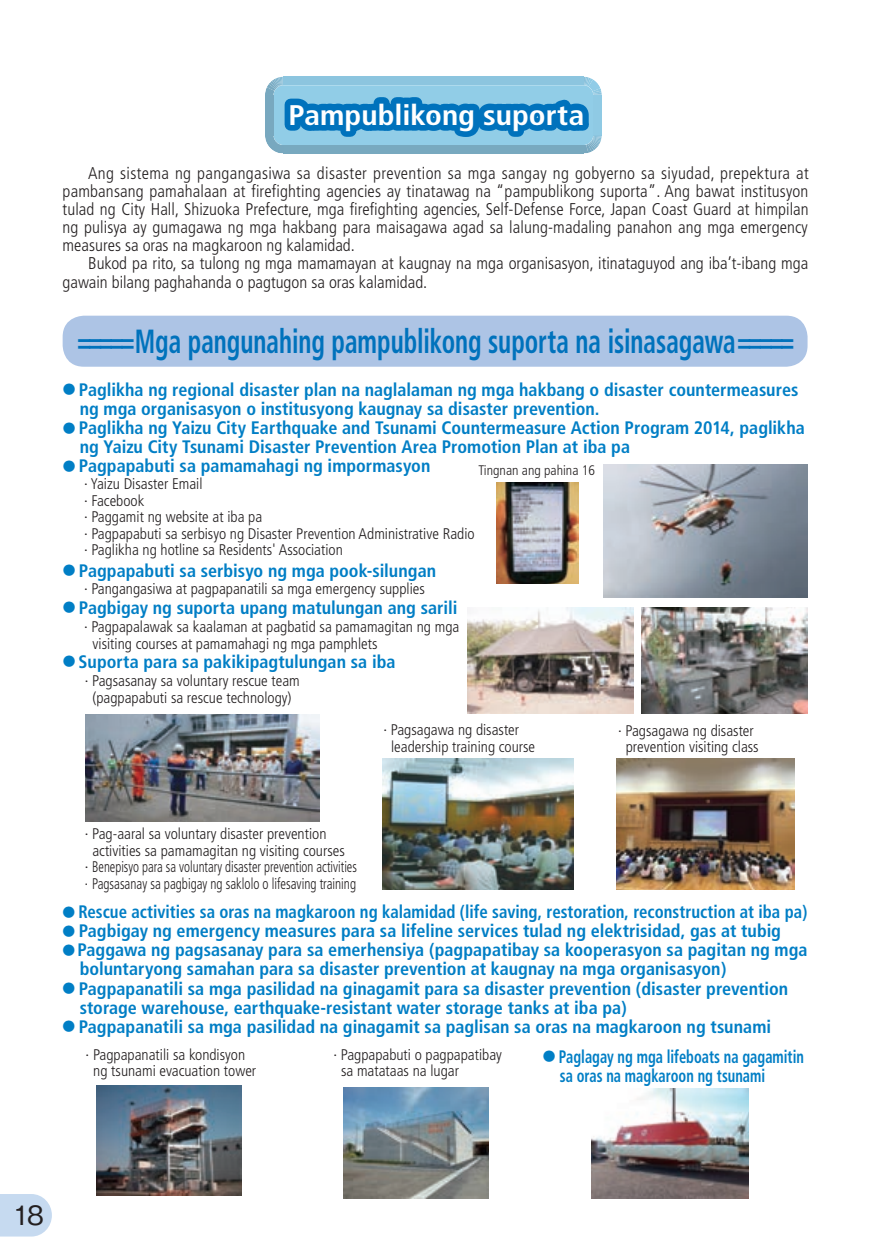
<style>
.page{position:relative;width:892px;height:1260px;background:#fff}
.page>*{position:absolute;margin:0;border:0;box-sizing:border-box;transform-origin:0 0}
.t1{font:700 condensed 33.45px "Frutiger";color:#0072bc;scale:.75 1}
.t2{font:700 condensed 28.35px "Frutiger";color:#fff;scale:1.1 1}
.t3{font:500 26.55px "Gothic BBB Pro";color:#231f20}
.t4{font:700 condensed 18px/19.2px "Frutiger";color:#007ec5}
.t5{font:700 condensed 18px "Frutiger";color:#007ec5;scale:.93 1}
.t6{font:700 condensed 18px/19.2px "Frutiger";color:#007ec5;scale:.8 1}
.t7{font:300 condensed 16.95px/18px "Frutiger";color:#231f20;text-align:justify}
.t8{font:300 condensed 15.45px/16.5px "Frutiger";color:#231f20}
.t9{font:300 condensed 15.45px "Frutiger";color:#231f20;scale:.85 1}
.t10{font:300 condensed 13.8px "Frutiger";color:#231f20}
.s1{font-size:31.95px}
.s2{font-family:"Gothic BBB Pro";font-weight:500;font-stretch:normal;font-size:12.75px}
</style>
<div class="page">
<div style="left:63px;top:316px;width:744px;height:51px;background:#adc4e5;border-radius:21px"></div>
<img style="left:603px;top:464px;width:204px;height:133px">
<img style="left:496px;top:482px;width:82px;height:101px">
<img style="left:85px;top:714px;width:234px;height:108px">
<img style="left:382px;top:758px;width:191px;height:132px">
<img style="left:616px;top:758px;width:178px;height:132px">
<img style="left:641px;top:607px;width:166px;height:107px">
<img style="left:467px;top:607px;width:165px;height:107px">
<img style="left:97px;top:1085px;width:144px;height:110px">
<img style="left:343px;top:1087px;width:145px;height:111px">
<img style="left:591px;top:1088px;width:157px;height:110px">
<svg style="left:0;top:1194px;width:52px;height:42px;background:#caddf1"></svg>
<svg style="left:265px;top:77px;width:336px;height:76px;background:#5ea9d2"></svg>
<h2 class="t2" style="left:288px;top:98px;width:270px">Pampublikong suporta</h2>
<p class="t7" style="left:63px;top:164px;width:747px;text-indent:26px">Ang sistema ng pangangasiwa sa disaster prevention sa mga sangay ng gobyerno sa siyudad, prepektura at pambansang pamahalaan at firefighting agencies ay tinatawag na “pampublikong suporta”. Ang bawat institusyon tulad ng City Hall, Shizuoka Prefecture, mga firefighting agencies, Self-Defense Force, Japan Coast Guard at himpilan ng pulisya ay gumagawa ng mga hakbang para maisagawa agad sa lalung-madaling panahon ang mga emergency measures sa oras na magkaroon ng kalamidad.</p>
<p class="t7" style="left:63px;top:255px;width:746px;text-indent:26px">Bukod pa rito, sa tulong ng mga mamamayan at kaugnay na mga organisasyon, itinataguyod ang iba’t-ibang mga gawain bilang paghahanda o pagtugon sa oras kalamidad.</p>
<h1 class="t1" style="left:77px;top:321px;width:957px"><span class="s1">=====</span>Mga pangunahing pampublikong suporta na isinasagawa<span class="s1">=====</span></h1>
<p class="t4" style="left:80px;top:380px;width:719px;text-indent:-17px"><span class="s2">●</span> Paglikha ng regional disaster plan na naglalaman ng mga hakbang o disaster countermeasures ng mga organisasyon o institusyong kaugnay sa disaster prevention.</p>
<p class="t4" style="left:80px;top:418px;width:726px;text-indent:-17px"><span class="s2">●</span> Paglikha ng Yaizu City Earthquake and Tsunami Countermeasure Action Program 2014, paglikha ng Yaizu City Tsunami Disaster Prevention Area Promotion Plan at iba pa</p>
<p class="t4" style="left:63px;top:456px;width:369px"><span class="s2">●</span> Pagpapabuti sa pamamahagi ng impormasyon</p>
<p class="t10" style="left:478px;top:462px;width:118px">Tingnan ang pahina 16</p>
<p class="t8" style="left:84px;top:476px;width:392px">· Yaizu Disaster Email<br>· Facebook<br>· Paggamit ng website at iba pa<br>· Pagpapabuti sa serbisyo ng Disaster Prevention Administrative Radio · Paglikha ng hotline sa Residents' Association</p>
<p class="t4" style="left:63px;top:561px;width:375px"><span class="s2">●</span> Pagpapabuti sa serbisyo ng mga pook-silungan</p>
<p class="t8" style="left:84px;top:580px;width:342px">· Pangangasiwa at pagpapanatili sa mga emergency supplies</p>
<p class="t4" style="left:63px;top:598px;width:396px"><span class="s2">●</span> Pagbigay ng suporta upang matulungan ang sarili</p>
<p class="t8" style="left:92px;top:619px;width:368px;text-indent:-9px">· Pagpapalawak sa kaalaman at pagbatid sa pamamagitan ng mga visiting courses at pamamahagi ng mga pamphlets</p>
<p class="t4" style="left:63px;top:652px;width:334px"><span class="s2">●</span> Suporta para sa pakikipagtulungan sa iba</p>
<p class="t8" style="left:85px;top:673px;width:216px;text-align:center">· Pagsasanay sa voluntary rescue team (pagpapabuti sa rescue technology)</p>
<p class="t8" style="left:391px;top:722px;width:145px;text-indent:-8px">· Pagsagawa ng disaster leadership training course</p>
<p class="t8" style="left:85px;top:826px;width:243px">· Pag-aaral sa voluntary disaster prevention</p>
<p class="t8" style="left:92px;top:842px;width:254px">activities sa pamamagitan ng visiting courses</p>
<p class="t8" style="left:85px;top:858px;width:273px">· Benepisyo para sa voluntary disaster prevention activities</p>
<p class="t9" style="left:85px;top:874px;width:320px">· Pagsasanay sa pagbigay ng saklolo o lifesaving training</p>
<p class="t8" style="left:617px;top:722px;width:142px;text-align:center">· Pagsagawa ng disaster prevention visiting class</p>
<p class="t5" style="left:63px;top:901px;width:802px"><span class="s2">●</span> Rescue activities sa oras na magkaroon ng kalamidad (life saving, restoration, reconstruction at iba pa)</p>
<p class="t4" style="left:63px;top:921px;width:719px"><span class="s2">●</span> Pagbigay ng emergency measures para sa lifeline services tulad ng elektrisidad, gas at tubig</p>
<p class="t4" style="left:80px;top:940px;width:729px;text-indent:-17px"><span class="s2">●</span> Paggawa ng pagsasanay para sa emerhensiya (pagpapatibay sa kooperasyon sa pagitan ng mga boluntaryong samahan para sa disaster prevention at kaugnay na mga organisasyon)</p>
<p class="t4" style="left:80px;top:978px;width:709px;text-indent:-17px"><span class="s2">●</span> Pagpapanatili sa mga pasilidad na ginagamit para sa disaster prevention (disaster prevention storage warehouse, earthquake-resistant water storage tanks at iba pa)</p>
<p class="t4" style="left:63px;top:1017px;width:709px"><span class="s2">●</span> Pagpapanatili sa mga pasilidad na ginagamit sa paglisan sa oras na magkaroon ng tsunami</p>
<p class="t6" style="left:559px;top:1046px;width:306px;text-indent:-17px"><span class="s2">●</span> Paglagay ng mga lifeboats na gagamitin sa oras na magkaroon ng tsunami</p>
<p class="t8" style="left:93px;top:1046px;width:164px;text-indent:-8px">· Pagpapanatili sa kondisyon ng tsunami evacuation tower</p>
<p class="t8" style="left:341px;top:1046px;width:162px;text-indent:-8px">· Pagpapabuti o pagpapatibay sa matataas na lugar</p>
<h3 class="t3" style="left:13px;top:1194px;width:32px">18</h3>
</div>
